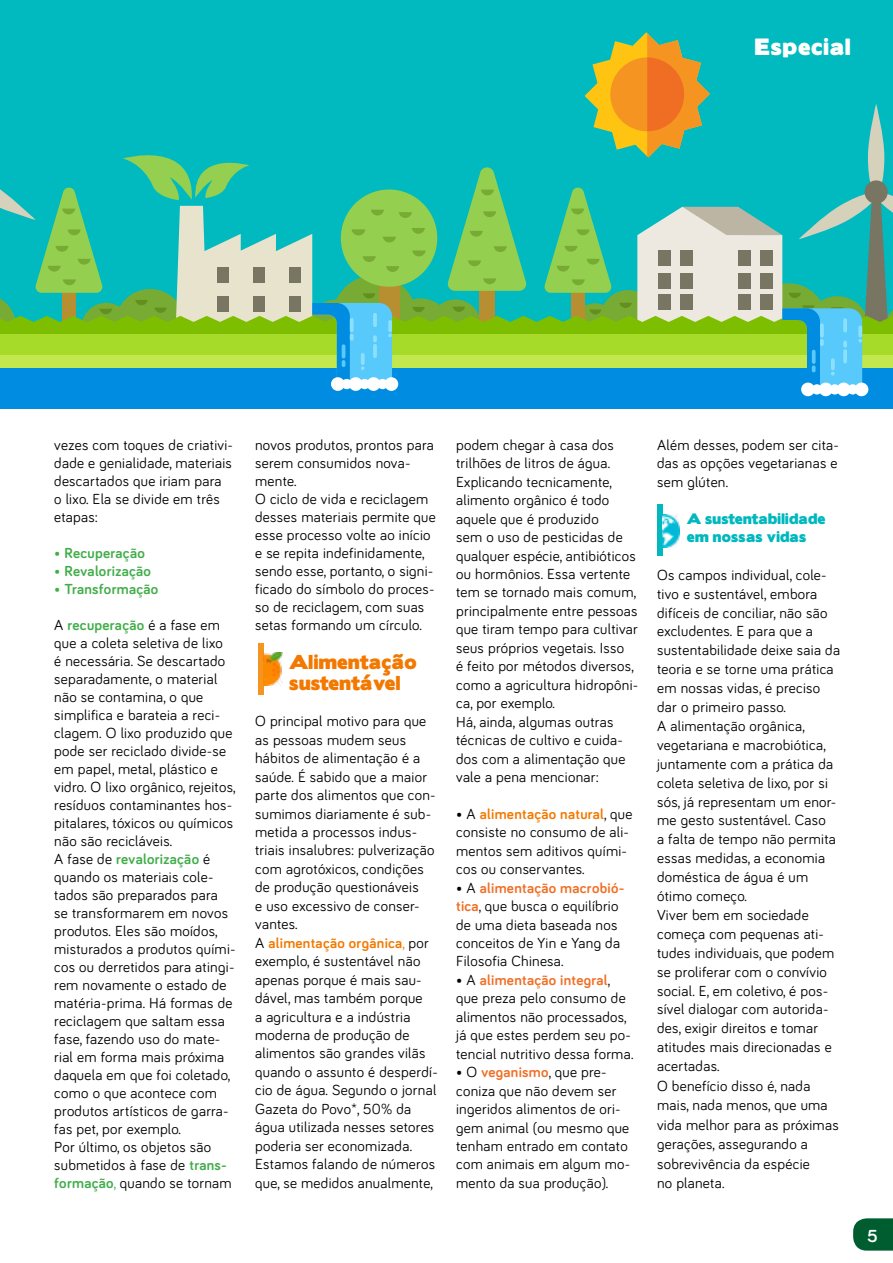
<style>
.page{position:relative;width:893px;height:1263px;background:#fff}
.page>*{position:absolute;margin:0;border:0;box-sizing:border-box;transform-origin:0 0}
.t1{font:21px "Boris Black Bloxx";letter-spacing:.04em;color:#fff}
.t2{font:18px/21px "Boris Black Bloxx";letter-spacing:.02em;color:#f27800}
.t3{font:700 18px "Bariol";color:#fff}
.t4{font:15px/18.5px "Bariol";letter-spacing:.02em;color:#000}
.t5{font:700 15px "Bariol";letter-spacing:.02em;color:#41ad49}
.t6{font:13.5px/18.6px "Boris Black Bloxx";letter-spacing:.02em;color:#00b8bd}
.s1{font-weight:700;color:#41ad49}
.s2{color:#41ad49}
.s3{font-weight:700;color:#f27800}
.s4{color:#f27800}
.s5{font-weight:700;color:#f06e24}
</style>
<div class="page">
<svg style="left:853px;top:1218px;width:40px;height:32px"></svg>
<div style="left:0;top:0;width:893px;height:409px;background:#00babf"></div>
<div style="left:0;top:368px;width:893px;height:41px;background:#008ce0"></div>
<svg style="left:0;top:32px;width:893px;height:364px"></svg>
<div style="left:258px;top:643px;width:6px;height:52px;background:#f59421"></div>
<div style="left:657px;top:504px;width:6px;height:52px;background:#00b8bd"></div>
<img style="left:264px;top:653px;width:18px;height:33px">
<img style="left:663px;top:514px;width:16px;height:33px">
<h1 class="t1" style="left:755px;top:31px;width:97px">Especial</h1>
<p class="t4" style="left:54px;top:435px;width:180px;line-height:18px">vezes com toques de criativi&shy;dade e genialidade, materiais descartados que iriam para<br>o lixo. Ela se divide em três etapas:</p>
<p class="t5" style="left:54px;top:542px;width:92px">• Recuperação</p>
<p class="t5" style="left:54px;top:560px;width:98px">• Revalorização</p>
<p class="t5" style="left:54px;top:578px;width:106px">• Transformação</p>
<p class="t4" style="left:54px;top:615px;width:183px;line-height:18px">A <span class="s1">recuperação</span> é a fase em que a coleta seletiva de lixo<br>é necessária. Se descartado separadamente, o material não se contamina, o que simplifica e barateia a reci&shy;clagem. O lixo produzido que pode ser reciclado divide-se em papel, metal, plástico e vidro. O lixo orgânico, rejeitos, resíduos contaminantes hos&shy;pitalares, tóxicos ou químicos não são recicláveis.<br>A fase de <span class="s1">revalorização</span> é quando os materiais cole&shy;tados são preparados para<br>se transformarem em novos produtos. Eles são moídos, misturados a produtos quími&shy;cos ou derretidos para atingi&shy;rem novamente o estado de matéria-prima. Há formas de reciclagem que saltam essa fase, fazendo uso do mate&shy;rial em forma mais próxima daquela em que foi coletado, como o que acontece com produtos artísticos de garra&shy;fas pet, por exemplo.<br>Por último, os objetos são submetidos à fase de <span class="s1">trans&shy;formação</span><span class="s2">,</span> quando se tornam</p>
<p class="t4" style="left:255px;top:435px;width:182px;line-height:18px">novos produtos, prontos para serem consumidos nova&shy;mente.<br>O ciclo de vida e reciclagem desses materiais permite que esse processo volte ao início e se repita indefinidamente, sendo esse, portanto, o signi&shy;ficado do símbolo do proces&shy;so de reciclagem, com suas setas formando um círculo.</p>
<p class="t2" style="left:289px;top:652px;width:129px">Alimentação sustentável</p>
<p class="t4" style="left:255px;top:711px;width:184px">O principal motivo para que as pessoas mudem seus hábitos de alimentação é a saúde. É sabido que a maior parte dos alimentos que con&shy;sumimos diariamente é sub&shy;metida a processos indus&shy;triais insalubres: pulverização com agrotóxicos, condições de produção questionáveis<br>e uso excessivo de conser&shy;vantes.<br>A <span class="s3">alimentação orgânica</span><span class="s4">,</span> por exemplo, é sustentável não apenas porque é mais sau&shy;dável, mas também porque<br>a agricultura e a indústria moderna de produção de alimentos são grandes vilãs quando o assunto é desperdí&shy;cio de água. Segundo o jornal<br>Gazeta do Povo*, 50% da água utilizada nesses setores poderia ser economizada.<br>Estamos falando de números que, se medidos anualmente,</p>
<p class="t4" style="left:456px;top:435px;width:184px">podem chegar à casa dos trilhões de litros de água.<br>Explicando tecnicamente, alimento orgânico é todo aquele que é produzido<br>sem o uso de pesticidas de qualquer espécie, antibióticos ou hormônios. Essa vertente tem se tornado mais comum, principalmente entre pessoas que tiram tempo para cultivar seus próprios vegetais. Isso<br>é feito por métodos diversos, como a agricultura hidropôni&shy;ca, por exemplo.<br>Há, ainda, algumas outras técnicas de cultivo e cuida&shy;dos com a alimentação que vale a pena mencionar:</p>
<p class="t4" style="left:456px;top:804px;width:178px">• A <span class="s3">alimentação natural</span>, que consiste no consumo de ali&shy;mentos sem aditivos quími&shy;cos ou conservantes.</p>
<p class="t4" style="left:456px;top:878px;width:170px">• A <span class="s5">alimentação macrobió&shy;tica</span>, que busca o equilíbrio de uma dieta baseada nos conceitos de Yin e Yang da<br>Filosofia Chinesa.</p>
<p class="t4" style="left:456px;top:970px;width:179px">• A <span class="s5">alimentação integral</span>, que preza pelo consumo de alimentos não processados, já que estes perdem seu po&shy;tencial nutritivo dessa forma.</p>
<p class="t4" style="left:456px;top:1062px;width:176px">• O <span class="s5">veganismo</span>, que pre&shy;coniza que não devem ser ingeridos alimentos de ori&shy;gem animal (ou mesmo que tenham entrado em contato com animais em algum mo&shy;mento da sua produção).</p>
<p class="t4" style="left:657px;top:435px;width:183px;text-align:justify">Além desses, podem ser cita&shy;das as opções vegetarianas e sem glúten.</p>
<p class="t6" style="left:687px;top:509px;width:140px">A sustentabilidade em nossas vidas</p>
<p class="t4" style="left:657px;top:564px;width:184px;line-height:19px">Os campos individual, cole&shy;tivo e sustentável, embora difíceis de conciliar, não são excludentes. E para que a sustentabilidade deixe saia da teoria e se torne uma prática em nossas vidas, é preciso dar o primeiro passo.<br>A alimentação orgânica, vegetariana e macrobiótica, juntamente com a prática da coleta seletiva de lixo, por si sós, já representam um enor&shy;me gesto sustentável. Caso<br>a falta de tempo não permita essas medidas, a economia doméstica de água é um ótimo começo.<br>Viver bem em sociedade começa com pequenas ati&shy;tudes individuais, que podem se proliferar com o convívio social. E, em coletivo, é pos&shy;sível dialogar com autorida&shy;des, exigir direitos e tomar atitudes mais direcionadas e acertadas.<br>O benefício disso é, nada mais, nada menos, que uma vida melhor para as próximas gerações, assegurando a sobrevivência da espécie<br>no planeta.</p>
<p class="t3" style="left:867px;top:1223px;width:12px">5</p>
</div>
